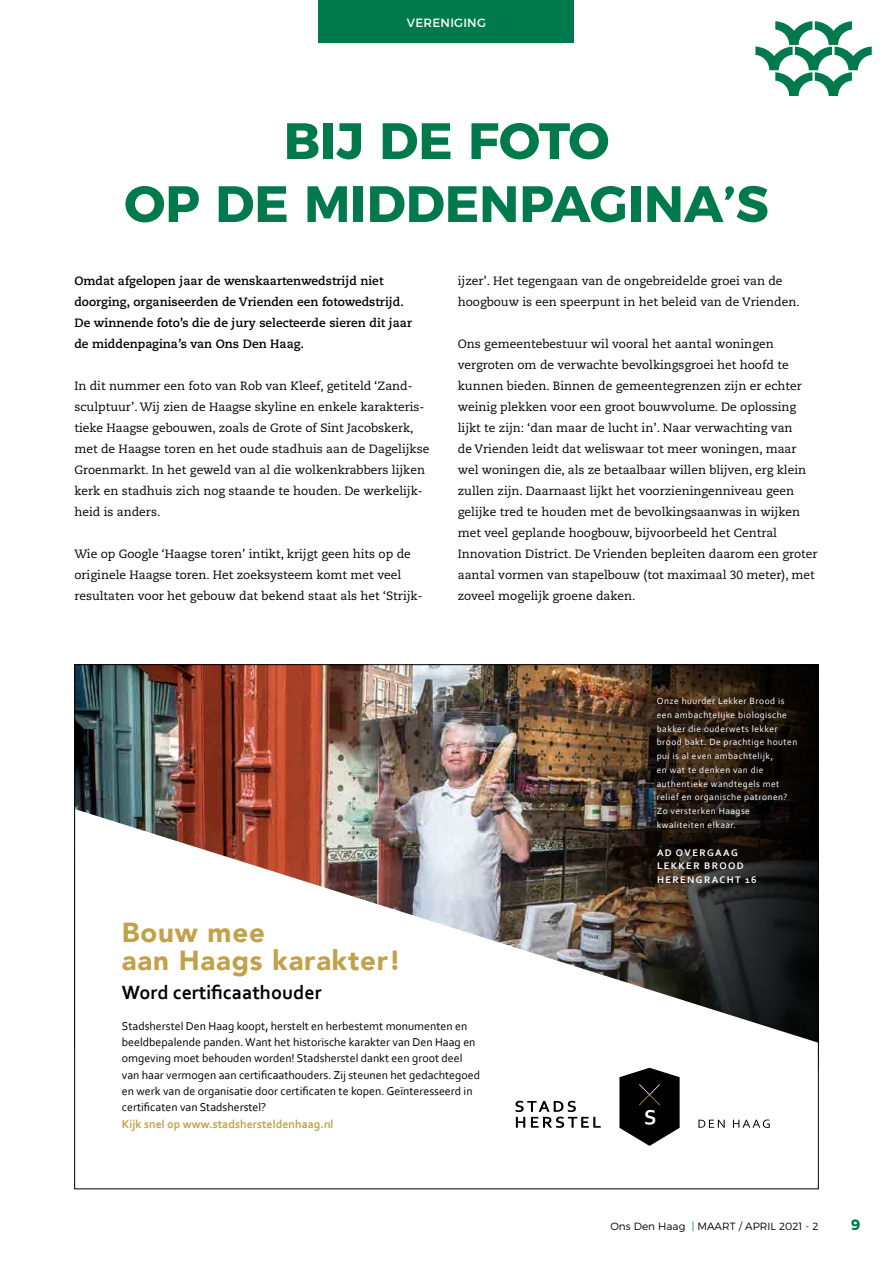
<style>
.page{position:relative;width:893px;height:1263px;background:#fff}
.page>*{position:absolute;margin:0;border:0;box-sizing:border-box;transform-origin:0 0}
.t1{font:700 51px/63px "Montserrat";color:#007a4d;text-align:center}
.t2{font:900 27.6px/28.5px "Avenir";letter-spacing:.03em;color:#c1a149}
.t3{font:700 20.1px "Corbel";color:#000}
.t4{font:700 15px "Montserrat";color:#007a4d}
.t5{font:12px/21px "Caecilia LT Std";color:#000}
.t6{font:700 12px/21px "Caecilia LT Std";color:#000}
.t7{font:12px "Montserrat";letter-spacing:.02em;color:#fff}
.t8{font:11.85px/16.4px "Corbel";color:#000}
.t9{font:700 11.85px "Corbel";color:#c1a149}
.t10{font:300 10.5px "Montserrat";color:#000}
.t11{font:700 10.05px/13.8px "Corbel";letter-spacing:.14em;color:#fff}
.t12{font:9.45px/13.8px "Corbel";letter-spacing:.05em;color:#fff}
.s1{color:#007a4d}
</style>
<div class="page">
<svg style="left:755px;top:21px;width:117px;height:75px"></svg>
<div style="left:319px;top:0;width:255px;height:43px;background:#007a4d"></div>
<img style="left:76px;top:666px;width:455px;height:143px">
<img style="left:531px;top:666px;width:286px;height:143px">
<img style="left:76px;top:809px;width:741px;height:311px">
<svg style="left:698px;top:1120px;width:27px;height:8px"></svg>
<svg style="left:733px;top:1119px;width:37px;height:9px"></svg>
<svg style="left:515px;top:1101px;width:86px;height:27px"></svg>
<svg style="left:619px;top:1068px;width:61px;height:78px"></svg>
<p class="t7" style="left:407px;top:13px;width:81px">VERENIGING</p>
<h1 class="t1" style="left:124px;top:105px;width:646px">BIJ DE FOTO<br>OP DE MIDDENPAGINA’S</h1>
<p class="t6" style="left:74px;top:271px;width:339px">Omdat afgelopen jaar de wenskaartenwedstrijd niet doorging, organiseerden de Vrienden een fotowedstrijd.<br>De winnende foto’s die de jury selecteerde sieren dit jaar de middenpagina’s van Ons Den Haag.</p>
<p class="t5" style="left:74px;top:376px;width:356px">In dit nummer een foto van Rob van Kleef, getiteld ‘Zand&shy;sculptuur’. Wij zien de Haagse skyline en enkele karakteris&shy;tieke Haagse gebouwen, zoals de Grote of Sint Jacobskerk, met de Haagse toren en het oude stadhuis aan de Dagelijkse Groenmarkt. In het geweld van al die wolkenkrabbers lijken kerk en stadhuis zich nog staande te houden. De werkelijk&shy;heid is anders.</p>
<p class="t5" style="left:74px;top:544px;width:350px">Wie op Google ‘Haagse toren’ intikt, krijgt geen hits op de originele Haagse toren. Het zoeksysteem komt met veel resultaten voor het gebouw dat bekend staat als het ‘Strijk-</p>
<p class="t5" style="left:458px;top:271px;width:343px">ijzer’. Het tegengaan van de ongebreidelde groei van de hoogbouw is een speerpunt in het beleid van de Vrienden.</p>
<p class="t5" style="left:458px;top:334px;width:361px">Ons gemeentebestuur wil vooral het aantal woningen vergroten om de verwachte bevolkingsgroei het hoofd te kunnen bieden. Binnen de gemeentegrenzen zijn er echter weinig plekken voor een groot bouwvolume. De oplossing lijkt te zijn: ‘dan maar de lucht in’. Naar verwachting van<br>de Vrienden leidt dat weliswaar tot meer woningen, maar wel woningen die, als ze betaalbaar willen blijven, erg klein zullen zijn. Daarnaast lijkt het voorzieningenniveau geen gelijke tred te houden met de bevolkingsaanwas in wijken met veel geplande hoogbouw, bijvoorbeeld het Central Innovation District. De Vrienden bepleiten daarom een groter aantal vormen van stapelbouw (tot maximaal 30 meter), met zoveel mogelijk groene daken.</p>
<h2 class="t2" style="left:122px;top:917px;width:281px">Bouw mee<br>aan Haags karakter!</h2>
<h3 class="t3" style="left:122px;top:980px;width:201px">Word certificaathouder</h3>
<p class="t12" style="left:657px;top:694px;width:142px">Onze huurder Lekker Brood is een ambachtelijke biologische bakker die ouderwets lekker brood bakt. De prachtige houten pui is al even ambachtelijk,<br>en wat te denken van die authentieke wandtegels met reliëf en organische patronen?<br>Zo versterken Haagse kwaliteiten elkaar.</p>
<p class="t11" style="left:657px;top:845px;width:101px">AD OVERGAAG<br>LEKKER BROOD<br>HERENGRACHT 16</p>
<p class="t8" style="left:122px;top:1017px;width:360px">Stadsherstel Den Haag koopt, herstelt en herbestemt monumenten en beeldbepalende panden. Want het historische karakter van Den Haag en omgeving moet behouden worden! Stadsherstel dankt een groot deel van haar vermogen aan certificaathouders. Zij steunen het gedachtegoed en werk van de organisatie door certificaten te kopen. Geïnteresseerd in certificaten van Stadsherstel?</p>
<p class="t9" style="left:122px;top:1116px;width:213px">Kijk snel op www.stadshersteldenhaag.nl</p>
<p class="t10" style="left:610px;top:1218px;width:210px">Ons Den Haag <span class="s1">|</span> MAART / APRIL 2021 - 2</p>
<p class="t4" style="left:851px;top:1212px;width:11px">9</p>
</div>
